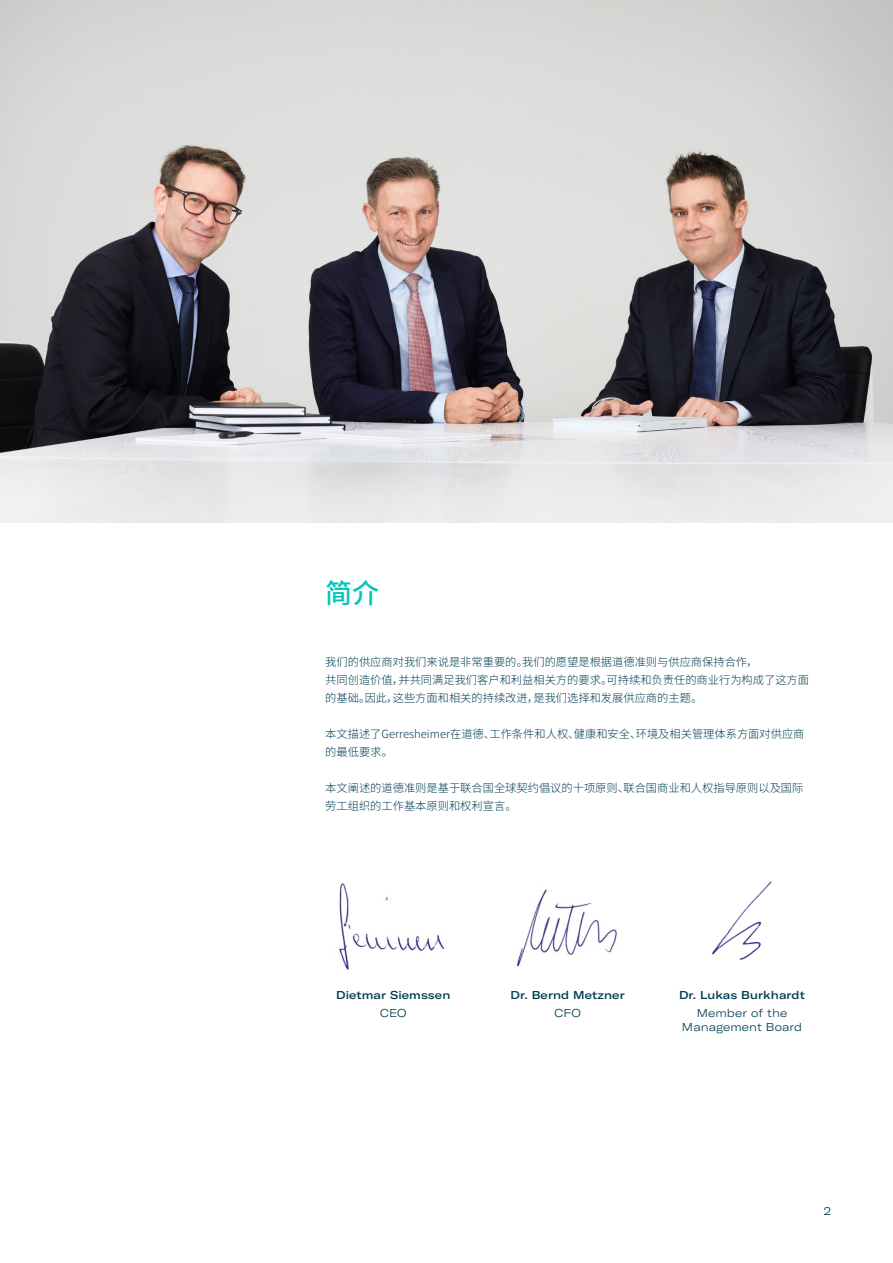
<style>
.page{position:relative;width:893px;height:1263px;background:#fff}
.page>*{position:absolute;margin:0;border:0;box-sizing:border-box;transform-origin:0 0}
.t1{font:500 27px "Noto Sans CJ Ksc";color:#00c5bb}
.t2{font:300 11.25px/18px "Noto Sans CJ Ksc";color:#003c52}
.t3{font:500 expanded 11.25px "GT America";letter-spacing:.01em;color:#003c52}
.t4{font:300 expanded 11.25px/13.5px "GT America";letter-spacing:.01em;color:#003c52;text-align:center}
</style>
<div class="page">
<img style="left:0;top:0;width:893px;height:522px">
<img style="left:339px;top:883px;width:106px;height:87px">
<img style="left:516px;top:889px;width:101px;height:78px">
<img style="left:711px;top:881px;width:61px;height:79px">
<h1 class="t1" style="left:325px;top:578px;width:55px">简介</h1>
<p class="t2" style="left:325px;top:653px;width:485px">我们的供应商对我们来说是非常重要的。我们的愿望是根据道德准则与供应商保持合作，<br>共同创造价值，并共同满足我们客户和利益相关方的要求。可持续和负责任的商业行为构成了这方面的基础。因此，这些方面和相关的持续改进，是我们选择和发展供应商的主题。</p>
<p class="t2" style="left:325px;top:725px;width:481px">本文描述了Gerresheimer在道德、工作条件和人权、健康和安全、环境及相关管理体系方面对供应商的最低要求。</p>
<p class="t2" style="left:325px;top:779px;width:480px">本文阐述的道德准则是基于联合国全球契约倡议的十项原则、联合国商业和人权指导原则以及国际劳工组织的工作基本原则和权利宣言。</p>
<p class="t3" style="left:336px;top:988px;width:116px">Dietmar Siemssen</p>
<p class="t4" style="left:380px;top:1006px;width:28px">CEO</p>
<p class="t3" style="left:511px;top:988px;width:116px">Dr. Bernd Metzner</p>
<p class="t4" style="left:555px;top:1006px;width:28px">CFO</p>
<p class="t3" style="left:679px;top:988px;width:127px">Dr. Lukas Burkhardt</p>
<p class="t4" style="left:682px;top:1006px;width:122px">Member of the<br>Management Board</p>
<p class="t4" style="left:824px;top:1204px;width:9px">2</p>
</div>
